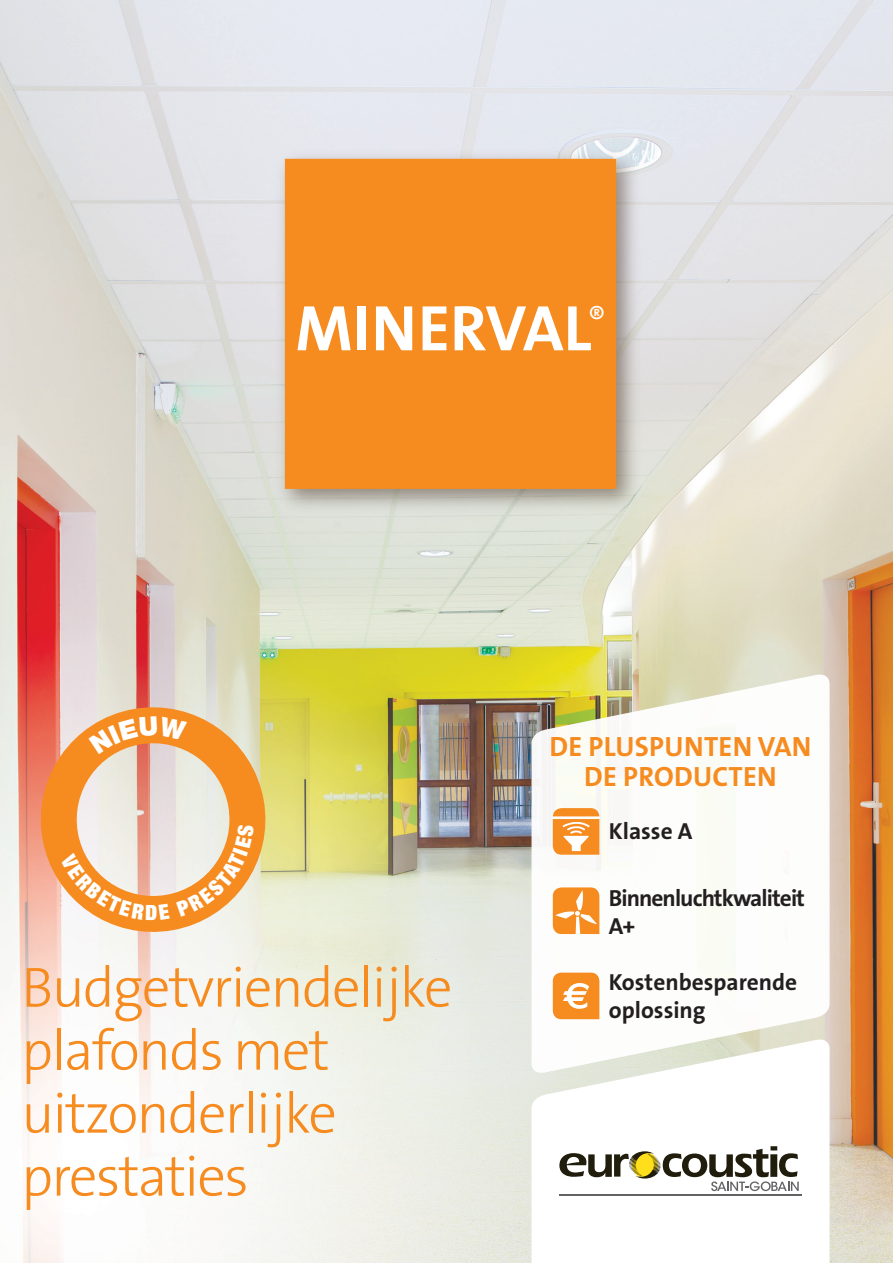
<style>
.page{position:relative;width:893px;height:1263px;background:#fff}
.page>*{position:absolute;margin:0;border:0;box-sizing:border-box;transform-origin:0 0}
.t1{font:700 64.95px "The Sans B7";color:#fff}
.t2{font:300 57px/63px "The Sans B W3";letter-spacing:-.03em;color:#f68b1f}
.t3{font:700 28.05px/30px "The Sans B W7";letter-spacing:.01em;color:#f68b1f;text-align:center}
.t4{font:700 23.4px/28px "The Sans B W7";color:#231f20}
.t5{font:700 23.4px/28px "The Sans B W7";letter-spacing:-.04em;color:#231f20}
</style>
<div class="page">
<img style="left:0;top:0;width:893px;height:1263px">
<svg style="left:531px;top:1074px;width:298px;height:189px"></svg>
<svg style="left:559px;top:1146px;width:240px;height:45px"></svg>
<hr style="left:559px;top:1194px;width:243px;height:2px;background:#636366">
<img style="left:270px;top:143px;width:377px;height:377px">
<div style="left:285px;top:159px;width:331px;height:330px;background:#f68b1f"></div>
<svg style="left:531px;top:673px;width:298px;height:401px"></svg>
<svg style="left:553px;top:887px;width:46px;height:47px;background:#f79e45"></svg>
<svg style="left:553px;top:973px;width:46px;height:46px;background:#f79e44"></svg>
<svg style="left:553px;top:808px;width:46px;height:47px"></svg>
<svg style="left:32px;top:698px;width:242px;height:243px;background:#edc097"></svg>
<svg style="left:89px;top:716px;width:98px;height:38px;background:#f2953b"></svg>
<svg style="left:60px;top:852px;width:110px;height:68px;background:#f3b57a"></svg>
<svg style="left:176px;top:824px;width:78px;height:92px;background:#f2bb7f"></svg>
<p class="t1" style="left:295px;top:293px;width:312px">MINERVAL<sup>®</sup></p>
<p class="t2" style="left:21px;top:956px;width:433px">Budgetvriendelijke plafonds met uitzonderlijke prestaties</p>
<p class="t3" style="left:549px;top:732px;width:263px">DE PLUSPUNTEN VAN<br>DE PRODUCTEN</p>
<p class="t4" style="left:609px;top:817px;width:85px">Klasse A</p>
<p class="t5" style="left:609px;top:884px;width:198px">Binnenluchtkwaliteit<br>A+</p>
<p class="t4" style="left:609px;top:968px;width:190px">Kostenbesparende oplossing</p>
</div>
